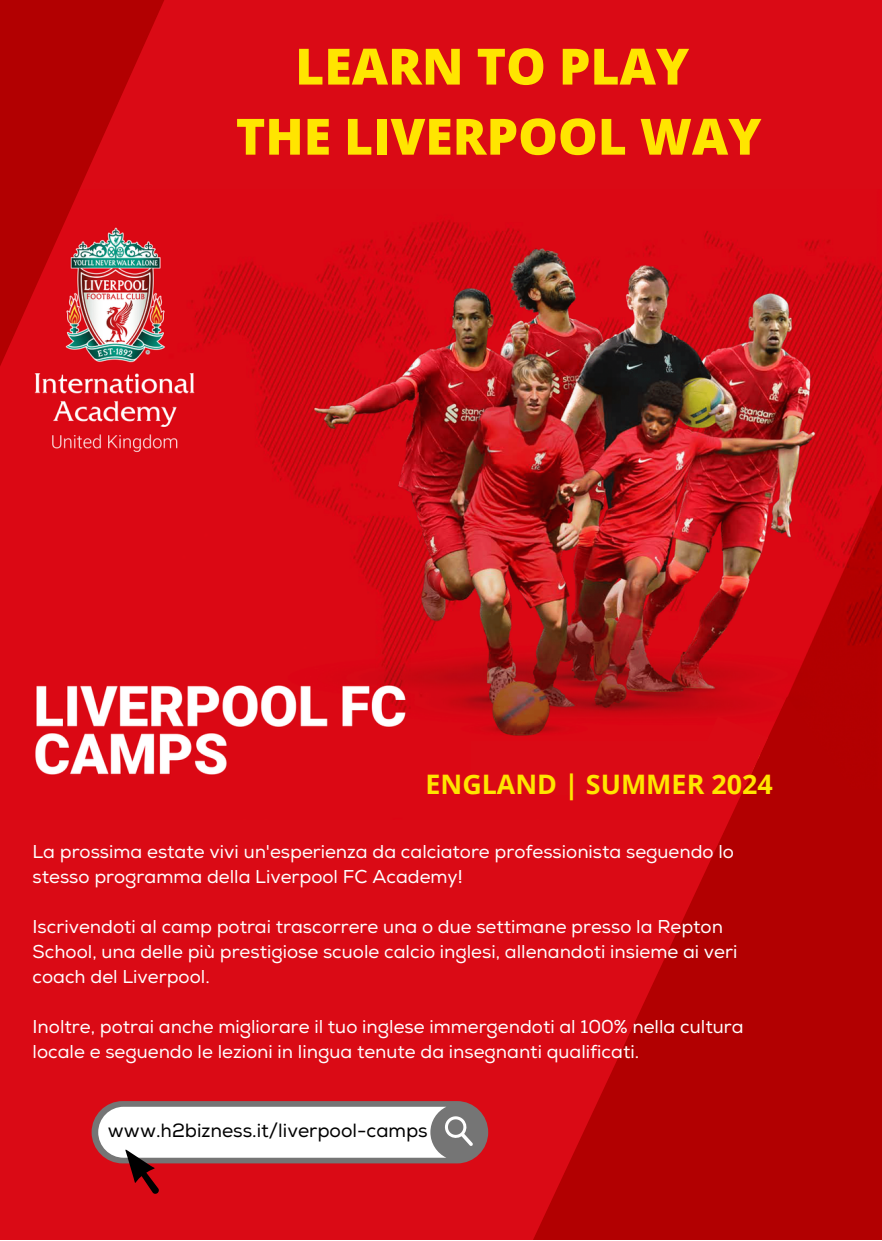
<style>
.page{position:relative;width:882px;height:1241px;background:#fff}
.page>*{position:absolute;margin:0;border:0;box-sizing:border-box;transform-origin:0 0}
.t1{font:800 50.05px "Open Sans";color:#ffe500}
.t2{font:700 26.78px "Open Sans";color:#ffe500}
.t3{font:19.07px "Nexa";color:#000}
.t4{font:18.55px/25px "Nexa";color:#fff}
</style>
<div class="page">
<div style="left:0;top:0;width:881px;height:1239px;background:#da0a15"></div>
<img style="left:34px;top:220px;width:847px;height:555px">
<svg style="left:0;top:0;width:189px;height:385px"></svg>
<svg style="left:500px;top:696px;width:381px;height:543px"></svg>
<div style="left:752px;top:789px;width:129px;height:450px;background:#b20001"></div>
<div style="left:92px;top:1100px;width:396px;height:63px;background:#757575;border-radius:31px"></div>
<svg style="left:98px;top:1106px;width:375px;height:88px"></svg>
<svg style="left:695px;top:716px;width:73px;height:70px"></svg>
<div style="left:472px;top:741px;width:242px;height:53px;background:#da0a15"></div>
<p class="t1" style="left:295px;top:31px;width:395px">LEARN TO PLAY</p>
<p class="t1" style="left:236px;top:101px;width:527px">THE LIVERPOOL WAY</p>
<p class="t2" style="left:426px;top:765px;width:349px">ENGLAND | SUMMER 2024</p>
<p class="t4" style="left:33px;top:839px;width:703px">La prossima estate vivi un'esperienza da calciatore professionista seguendo lo stesso programma della Liverpool FC Academy!</p>
<p class="t4" style="left:33px;top:914px;width:706px">Iscrivendoti al camp potrai trascorrere una o due settimane presso la Repton<br>School, una delle più prestigiose scuole calcio inglesi, allenandoti insieme ai veri coach del Liverpool.</p>
<p class="t4" style="left:33px;top:1014px;width:712px">Inoltre, potrai anche migliorare il tuo inglese immergendoti al 100% nella cultura locale e seguendo le lezioni in lingua tenute da insegnanti qualificati.</p>
<p class="t3" style="left:108px;top:1118px;width:321px">www.h2bizness.it/liverpool-camps</p>
</div>
